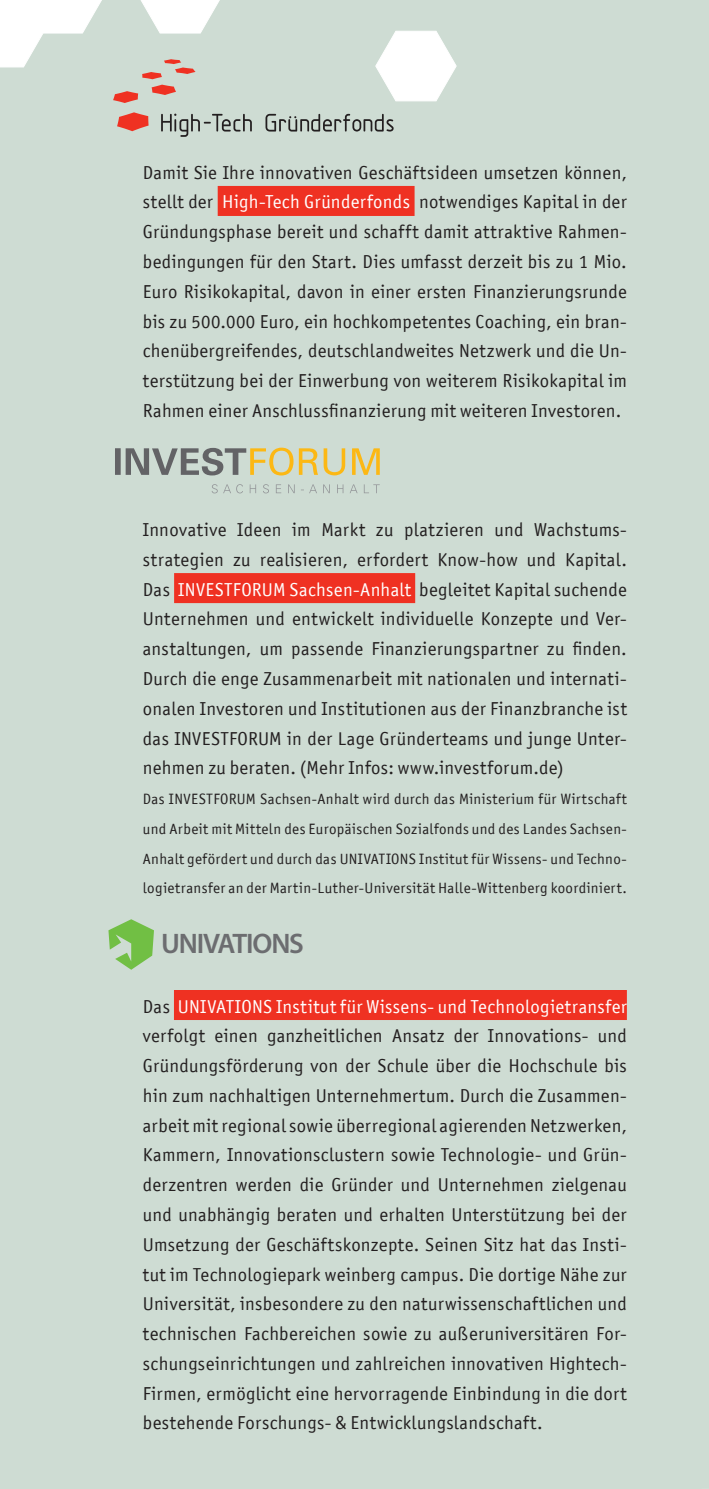
<style>
.page{position:relative;width:709px;height:1489px;background:#fff}
.page>*{position:absolute;margin:0;border:0;box-sizing:border-box;transform-origin:0 0}
.t1{font:600 28.25px "Myriad Pro";letter-spacing:-.045em;color:#6c6d70}
.Kurzportrait{font:18.75px/29.8px "Officina San ITC";letter-spacing:.02em;color:#231f20;text-align:justify}
.Kurzportrait-2{font:15px/29.8px "Officina San ITC";letter-spacing:.03em;color:#231f20;text-align:justify}
.s1{color:#fff}
</style>
<div class="page">
<div style="left:0;top:0;width:709px;height:1488px;background:#cedcd3"></div>
<div style="left:218px;top:186px;width:196px;height:30px;background:#ef3122"></div>
<div style="left:174px;top:573px;width:241px;height:30px;background:#ef3122"></div>
<div style="left:174px;top:989px;width:453px;height:30px;background:#ef3122"></div>
<svg style="left:265px;top:114px;width:128px;height:17px"></svg>
<svg style="left:117px;top:102px;width:135px;height:35px"></svg>
<svg style="left:108px;top:919px;width:46px;height:50px"></svg>
<svg style="left:212px;top:484px;width:168px;height:9px"></svg>
<svg style="left:115px;top:447px;width:265px;height:28px"></svg>
<svg style="left:0;top:0;width:457px;height:102px"></svg>
<p class="Kurzportrait" style="left:143px;top:157px;width:485px">Damit Sie Ihre innovativen Geschäftsideen umsetzen können, stellt der <span class="s1">High-Tech Gründerfonds</span> notwendiges Kapital in der Gründungsphase bereit und schafft damit attraktive Rahmen&shy;bedingungen für den Start. Dies umfasst derzeit bis zu 1 Mio.<br>Euro Risikokapital, davon in einer ersten Finanzierungsrunde bis zu 500.000 Euro, ein hochkompetentes Coaching, ein bran&shy;chenübergreifendes, deutschlandweites Netzwerk und die Un&shy;terstützung bei der Einwerbung von weiterem Risikokapital im Rahmen einer Anschlussfinanzierung mit weiteren Investoren.</p>
<p class="Kurzportrait" style="left:143px;top:514px;width:485px">Innovative Ideen im Markt zu platzieren und Wachstums&shy;strategien zu realisieren, erfordert Know-how und Kapital.<br>Das <span class="s1">INVESTFORUM Sachsen-Anhalt</span> begleitet Kapital suchende Unternehmen und entwickelt individuelle Konzepte und Ver&shy;anstaltungen, um passende Finanzierungspartner zu finden.<br>Durch die enge Zusammenarbeit mit nationalen und internati&shy;onalen Investoren und Institutionen aus der Finanzbranche ist das INVESTFORUM in der Lage Gründerteams und junge Unter&shy;nehmen zu beraten. (Mehr Infos: www.investforum.de)</p>
<p class="Kurzportrait-2" style="left:143px;top:784px;width:485px">Das INVESTFORUM Sachsen-Anhalt wird durch das Ministerium für Wirtschaft und Arbeit mit Mitteln des Europäischen Sozialfonds und des Landes Sachsen-Anhalt gefördert und durch das UNIVATIONS Institut für Wissens- und Techno&shy;logietransfer an der Martin-Luther-Universität Halle-Wittenberg koordiniert.</p>
<p class="t1" style="left:161px;top:925px;width:144px">UNIVATIONS</p>
<p class="Kurzportrait" style="left:143px;top:991px;width:485px">Das <span class="s1">UNIVATIONS Institut für Wissens- und Technologietransfer </span>verfolgt einen ganzheitlichen Ansatz der Innovations- und Gründungsförderung von der Schule über die Hochschule bis hin zum nachhaltigen Unternehmertum. Durch die Zusammen&shy;arbeit mit regional sowie überregional agierenden Netzwerken, Kammern, Innovationsclustern sowie Technologie- und Grün&shy;derzentren werden die Gründer und Unternehmen zielgenau und unabhängig beraten und erhalten Unterstützung bei der Umsetzung der Geschäftskonzepte. Seinen Sitz hat das Insti&shy;tut im Technologiepark weinberg campus. Die dortige Nähe zur Universität, insbesondere zu den naturwissenschaftlichen und technischen Fachbereichen sowie zu außeruniversitären For&shy;schungseinrichtungen und zahlreichen innovativen Hightech-Firmen, ermöglicht eine hervorragende Einbindung in die dort bestehende Forschungs- &amp; Entwicklungslandschaft.</p>
</div>
